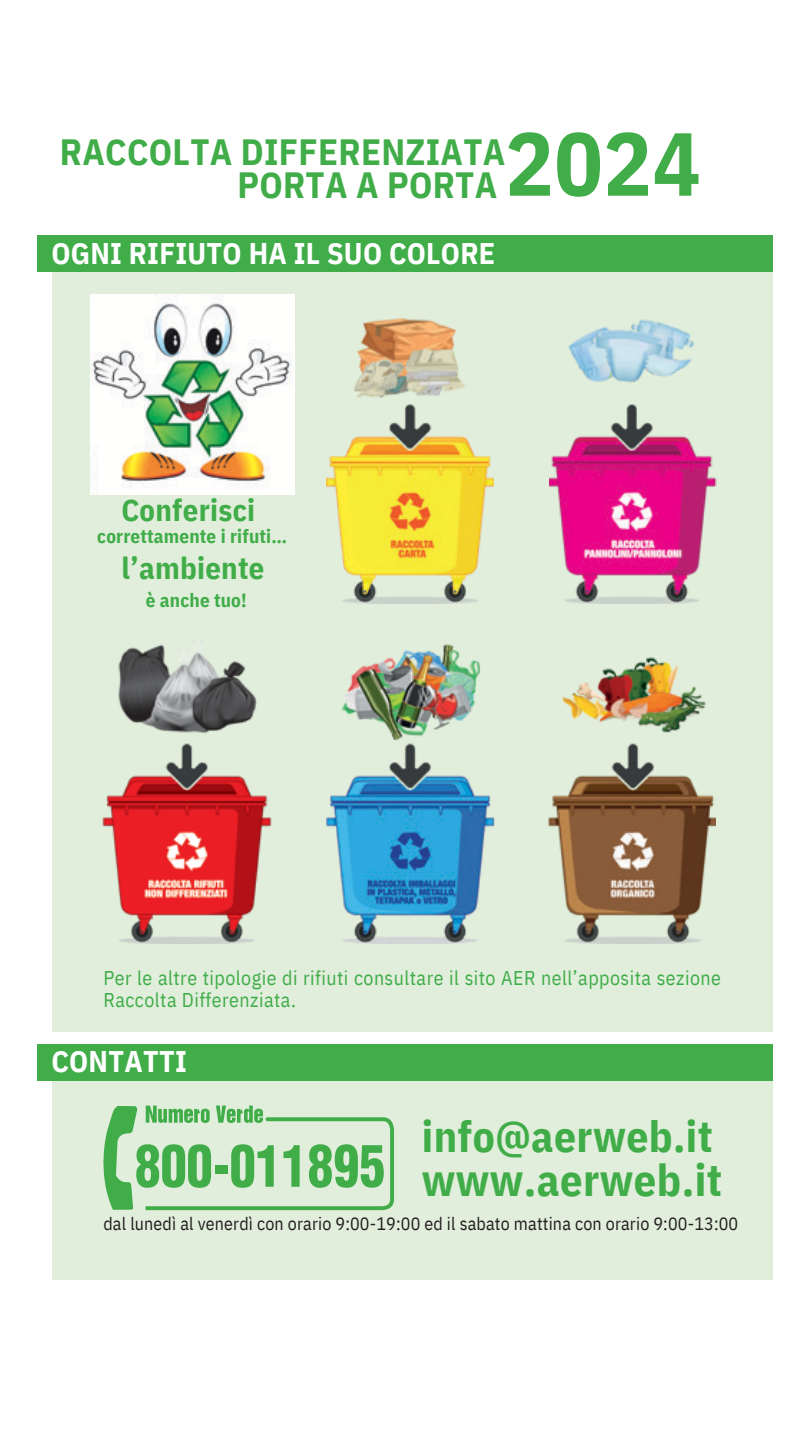
<style>
.page{position:relative;width:810px;height:1440px;background:#fff}
.page>*{position:absolute;margin:0;border:0;box-sizing:border-box;transform-origin:0 0}
.t1{font:700 89.3px "IBM Plex Sans Cond";color:#40ad49}
.t2{font:700 44.5px "IBM Plex Sans Cond";letter-spacing:.01em;color:#40ad49}
.t3{font:700 43.6px "IBM Plex Sans Cond";letter-spacing:.01em;color:#40ad49}
.t4{font:700 36.5px/32.8px "IBM Plex Sans Cond";letter-spacing:.01em;color:#40ad49;text-align:right}
.t5{font:700 30.6px/58.2px "IBM Plex Sans Cond";letter-spacing:.01em;color:#40ad49}
.t6{font:700 29.8px "IBM Plex Sans Cond";letter-spacing:.01em;color:#fff}
.t7{font:19.9px/22.4px "IBM Plex Sans Cond";letter-spacing:.025em;color:#40ad49}
.t8{font:700 19.1px "IBM Plex Sans Cond";letter-spacing:.01em;color:#40ad49}
.t9{font:17.9px "IBM Plex Sans Cond";letter-spacing:.01em;color:#231f20}
</style>
<div class="page">
<div style="left:52px;top:253px;width:721px;height:779px;background:#e1eedc"></div>
<div style="left:52px;top:1062px;width:721px;height:218px;background:#e1eedc"></div>
<img style="left:548px;top:657px;width:168px;height:286px">
<img style="left:550px;top:319px;width:166px;height:285px">
<img style="left:327px;top:318px;width:166px;height:286px">
<img style="left:90px;top:295px;width:204px;height:199px">
<svg style="left:103px;top:1106px;width:291px;height:104px"></svg>
<img style="left:326px;top:644px;width:169px;height:299px">
<img style="left:102px;top:641px;width:170px;height:302px">
<div style="left:37px;top:235px;width:736px;height:37px;background:#40ad49"></div>
<div style="left:37px;top:1044px;width:735px;height:36px;background:#40ad49"></div>
<p class="t4" style="left:60px;top:135px;width:447px">RACCOLTA DIFFERENZIATA<br>PORTA A PORTA</p>
<p class="t1" style="left:505px;top:104px;width:197px">2024</p>
<p class="t6" style="left:51px;top:233px;width:445px">OGNI RIFIUTO HA IL SUO COLORE</p>
<p class="t5" style="left:121px;top:480px;width:144px">Conferisci l’ambiente</p>
<p class="t8" style="left:146px;top:588px;width:102px">è anche tuo!</p>
<p class="t8" style="left:97px;top:524px;width:191px">correttamente i rifuti…</p>
<p class="t7" style="left:103px;top:966px;width:619px">Per le altre tipologie di rifiuti consultare il sito AER nell’apposita sezione<br>Raccolta Differenziata.</p>
<p class="t6" style="left:51px;top:1042px;width:137px">CONTATTI</p>
<p class="t3" style="left:422px;top:1107px;width:292px">info@aerweb.it</p>
<p class="t2" style="left:422px;top:1150px;width:302px">www.aerweb.it</p>
<p class="t9" style="left:103px;top:1211px;width:636px">dal lunedì al venerdì con orario 9:00-19:00 ed il sabato mattina con orario 9:00-13:00</p>
</div>
